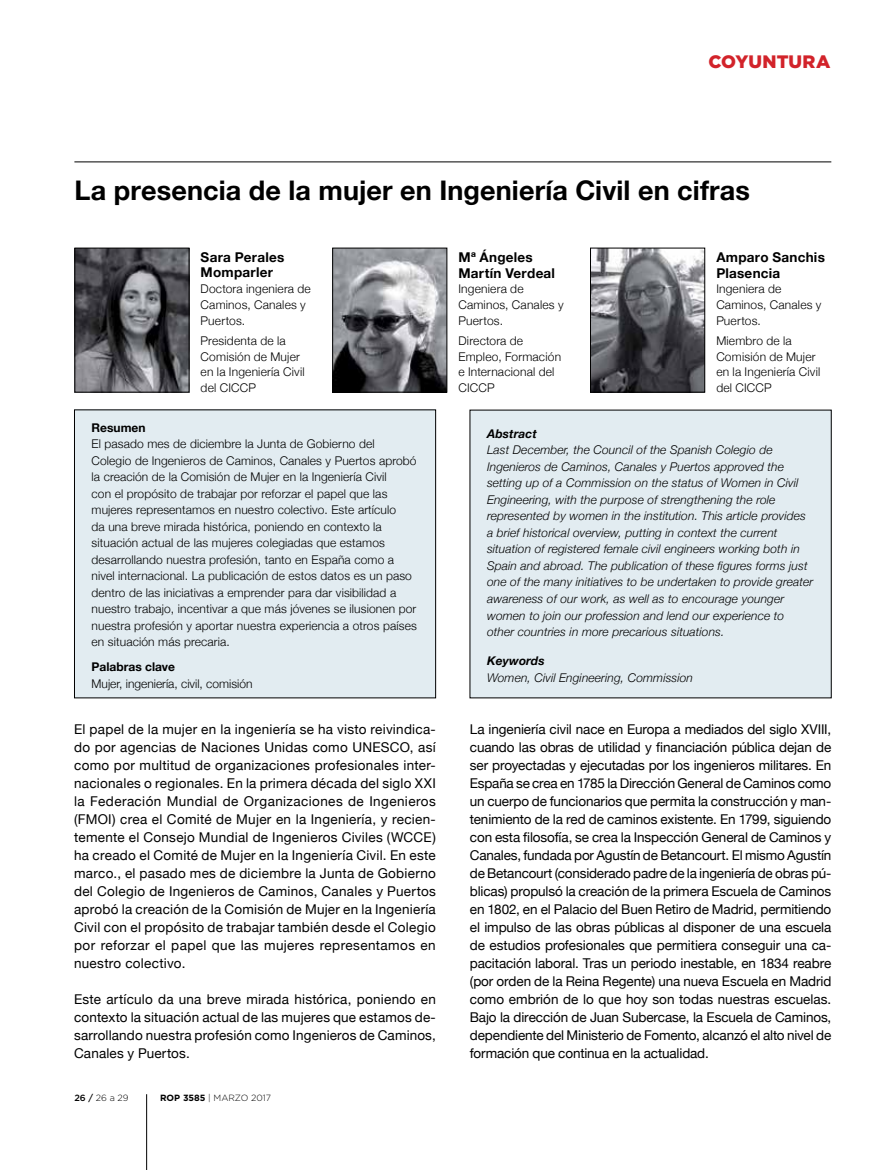
<style>
.page{position:relative;width:893px;height:1170px;background:#fff}
.page>*{position:absolute;margin:0;border:0;box-sizing:border-box;transform-origin:0 0}
.t1{font:700 27px "Helvetica Neue";letter-spacing:.005em;color:#000}
.t2{font:900 18px "Gotham";letter-spacing:.005em;color:#d2232a}
.t3{font:13.5px/18px "Helvetica Neue";letter-spacing:.01em;color:#000;text-align:justify}
.t4{font:700 13.5px/15.8px "Helvetica Neue";letter-spacing:.02em;color:#000}
.t5{font:300 12px/15.8px "Helvetica Neue";letter-spacing:.01em;color:#000}
.t6{font:italic 300 12px/16.5px "Helvetica Neue";letter-spacing:.01em;color:#000}
.t7{font:700 12px "Helvetica Neue";color:#000}
.t8{font:italic 700 12px "Helvetica Neue";letter-spacing:.01em;color:#000}
.t9{font:300 9px "Gotham";color:#000}
.s1{font-weight:500}
.s2{font-weight:700}
</style>
<div class="page">
<hr style="left:146px;top:1094px;width:1px;height:75px;background:#000">
<hr style="left:74px;top:162px;width:757px;height:1px;background:#000">
<div style="left:74px;top:410px;width:362px;height:287px;background:#e2ecf1"></div>
<div style="left:74px;top:410px;width:362px;height:288px;border:1px solid #000"></div>
<div style="left:470px;top:410px;width:361px;height:287px;background:#e2ecf1"></div>
<img style="left:76px;top:250px;width:111px;height:140px">
<div style="left:74px;top:248px;width:115px;height:144px;border:1px solid #000"></div>
<img style="left:334px;top:250px;width:111px;height:140px">
<div style="left:332px;top:248px;width:115px;height:144px;border:1px solid #000"></div>
<img style="left:592px;top:250px;width:111px;height:140px">
<div style="left:590px;top:248px;width:115px;height:144px;border:1px solid #000"></div>
<h2 class="t2" style="left:708px;top:50px;width:123px">COYUNTURA</h2>
<h1 class="t1" style="left:74px;top:174px;width:677px">La presencia de la mujer en Ingeniería Civil en cifras</h1>
<p class="t4" style="left:201px;top:249px;width:85px">Sara Perales<br>Momparler</p>
<p class="t5" style="left:201px;top:281px;width:112px">Doctora ingeniera de<br>Caminos, Canales y<br>Puertos.</p>
<p class="t5" style="left:201px;top:332px;width:105px">Presidenta de la<br>Comisión de Mujer en la Ingeniería Civil del CICCP</p>
<p class="t7" style="left:92px;top:420px;width:55px">Resumen</p>
<p class="t5" style="left:92px;top:435px;width:327px;line-height:16.5px">El pasado mes de diciembre la Junta de Gobierno del Colegio de Ingenieros de Caminos, Canales y Puertos aprobó la creación de la Comisión de Mujer en la Ingeniería Civil<br>con el propósito de trabajar por reforzar el papel que las mujeres representamos en nuestro colectivo. Este artículo<br>da una breve mirada histórica, poniendo en contexto la situación actual de las mujeres colegiadas que estamos desarrollando nuestra profesión, tanto en España como a nivel internacional. La publicación de estos datos es un paso dentro de las iniciativas a emprender para dar visibilidad a nuestro trabajo, incentivar a que más jóvenes se ilusionen por nuestra profesión y aportar nuestra experiencia a otros países en situación más precaria.</p>
<p class="t7" style="left:92px;top:659px;width:85px">Palabras clave</p>
<p class="t5" style="left:92px;top:675px;width:162px">Mujer, ingeniería, civil, comisión</p>
<p class="t3" style="left:74px;top:720px;width:363px">El papel de la mujer en la ingeniería se ha visto reivindica&shy;do por agencias de Naciones Unidas como UNESCO, así como por multitud de organizaciones profesionales inter&shy;nacionales o regionales. En la primera década del siglo XXI la Federación Mundial de Organizaciones de Ingenieros (FMOI) crea el Comité de Mujer en la Ingeniería, y recien&shy;temente el Consejo Mundial de Ingenieros Civiles (WCCE) ha creado el Comité de Mujer en la Ingeniería Civil. En este marco., el pasado mes de diciembre la Junta de Gobierno del Colegio de Ingenieros de Caminos, Canales y Puertos aprobó la creación de la Comisión de Mujer en la Ingeniería Civil con el propósito de trabajar también desde el Colegio por reforzar el papel que las mujeres representamos en nuestro colectivo.</p>
<p class="t3" style="left:74px;top:990px;width:363px">Este artículo da una breve mirada histórica, poniendo en contexto la situación actual de las mujeres que estamos de&shy;sarrollando nuestra profesión como Ingenieros de Caminos, Canales y Puertos.</p>
<p class="t9" style="left:74px;top:1092px;width:56px"><span class="s1">26 /</span> 26 a 29</p>
<p class="t9" style="left:160px;top:1092px;width:112px"><span class="s2">ROP 3585</span> | MARZO 2017</p>
<p class="t4" style="left:458px;top:249px;width:98px">Mª Ángeles<br>Martín Verdeal</p>
<p class="t5" style="left:458px;top:281px;width:107px">Ingeniera de<br>Caminos, Canales y<br>Puertos.</p>
<p class="t5" style="left:458px;top:332px;width:104px">Directora de<br>Empleo, Formación e Internacional del<br>CICCP</p>
<p class="t4" style="left:716px;top:249px;width:110px">Amparo Sanchis<br>Plasencia</p>
<p class="t5" style="left:716px;top:281px;width:107px">Ingeniera de<br>Caminos, Canales y<br>Puertos.</p>
<p class="t5" style="left:716px;top:332px;width:105px">Miembro de la<br>Comisión de Mujer en la Ingeniería Civil del CICCP</p>
<p class="t8" style="left:487px;top:426px;width:51px">Abstract</p>
<p class="t6" style="left:487px;top:441px;width:328px">Last December, the Council of the Spanish Colegio de Ingenieros de Caminos, Canales y Puertos approved the setting up of a Commission on the status of Women in Civil Engineering, with the purpose of strengthening the role represented by women in the institution. This article provides a brief historical overview, putting in context the current situation of registered female civil engineers working both in Spain and abroad. The publication of these figures forms just one of the many initiatives to be undertaken to provide greater awareness of our work, as well as to encourage younger women to join our profession and lend our experience to other countries in more precarious situations.</p>
<p class="t8" style="left:487px;top:653px;width:59px">Keywords</p>
<p class="t6" style="left:487px;top:669px;width:208px">Women, Civil Engineering, Commission</p>
<p class="t3" style="left:470px;top:720px;width:363px">La ingeniería civil nace en Europa a mediados del siglo XVIII, cuando las obras de utilidad y financiación pública dejan de ser proyectadas y ejecutadas por los ingenieros militares. En España se crea en 1785 la Dirección General de Caminos como un cuerpo de funcionarios que permita la construcción y man&shy;tenimiento de la red de caminos existente. En 1799, siguiendo con esta filosofía, se crea la Inspección General de Caminos y Canales, fundada por Agustín de Betancourt. El mismo Agustín de Betancourt (considerado padre de la ingeniería de obras pú&shy;blicas) propulsó la creación de la primera Escuela de Caminos en 1802, en el Palacio del Buen Retiro de Madrid, permitiendo el impulso de las obras públicas al disponer de una escuela de estudios profesionales que permitiera conseguir una ca&shy;pacitación laboral. Tras un periodo inestable, en 1834 reabre (por orden de la Reina Regente) una nueva Escuela en Madrid como embrión de lo que hoy son todas nuestras escuelas.<br>Bajo la dirección de Juan Subercase, la Escuela de Caminos, dependiente del Ministerio de Fomento, alcanzó el alto nivel de formación que continua en la actualidad.</p>
</div>
